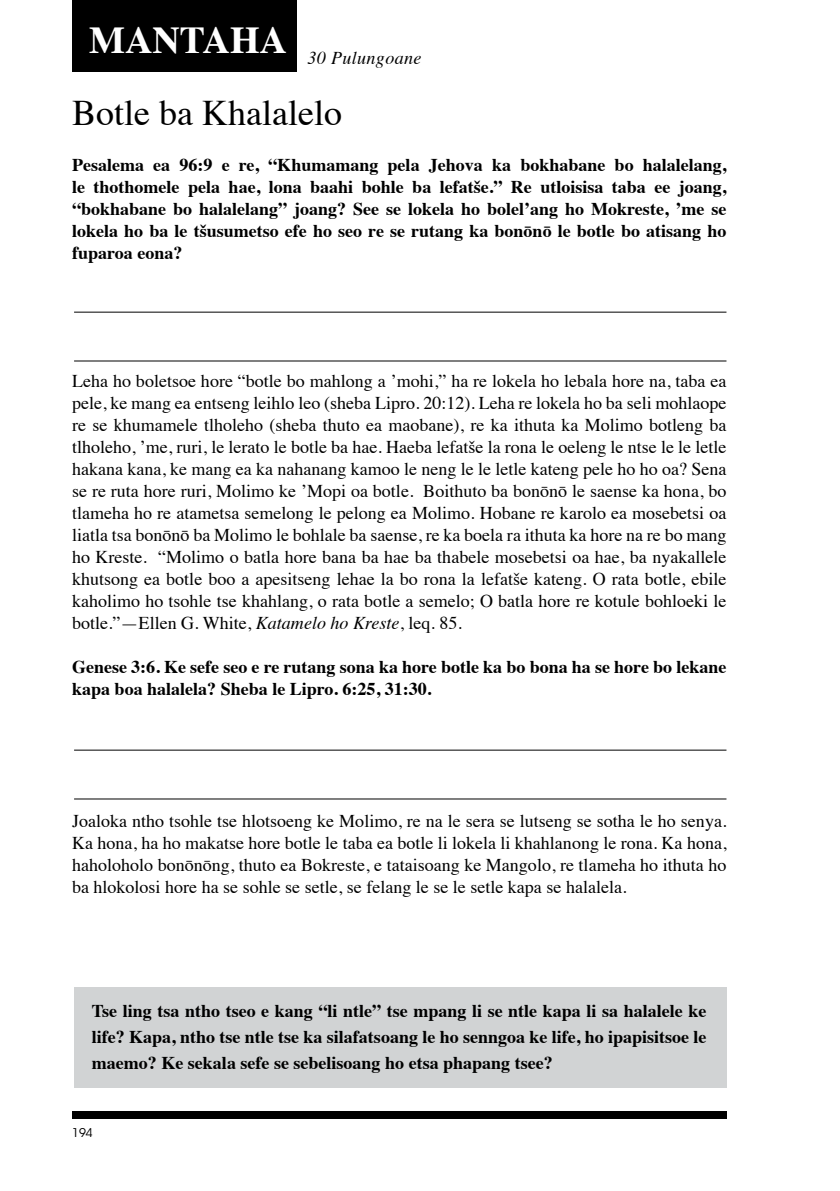
<style>
.page{position:relative;width:840px;height:1191px;background:#fff}
.page>*{position:absolute;margin:0;border:0;box-sizing:border-box;transform-origin:0 0}
.t1{font:36px "Times";color:#000}
.t2{font:18px/22px "Times";color:#000;text-align:justify}
.t3{font:700 18px/22px "Times";color:#000;text-align:justify}
.t4{font:italic 18px "Times";letter-spacing:.02em;color:#000}
.t5{font:12px "ITC Avant Garde Std";color:#000}
.s1{font-style:italic}
</style>
<div class="page">
<div style="left:72px;top:1111px;width:654px;height:8px;background:#000"></div>
<div style="left:72px;top:0;width:225px;height:71px;background:#000"></div>
<hr style="left:74px;top:360px;width:652px;height:1px;background:#000">
<hr style="left:74px;top:798px;width:652px;height:1px;background:#000">
<hr style="left:74px;top:312px;width:652px;height:1px;background:#000">
<hr style="left:74px;top:749px;width:652px;height:1px;background:#000">
<div style="left:74px;top:987px;width:652px;height:101px;background:#d1d3d4"></div>
<p class="t4" style="left:89px;top:42px;width:333px"><sup>MANTAHA</sup> 30 Pulungoane</p>
<h1 class="t1" style="left:72px;top:80px;width:271px">Botle ba Khalalelo</h1>
<p class="t3" style="left:72px;top:152px;width:655px">Pesalema ea 96:9 e re, “Khumamang pela Jehova ka bokhabane bo halalelang, le thothomele pela hae, lona baahi bohle ba lefatše.” Re utloisisa taba ee joang, “bokhabane bo halalelang” joang? See se lokela ho bolel’ang ho Mokreste, ’me se lokela ho ba le tšusumetso efe ho seo re se rutang ka bonōnō le botle bo atisang ho fuparoa eona?</p>
<p class="t2" style="left:72px;top:369px;width:655px">Leha ho boletsoe hore “botle bo mahlong a ’mohi,” ha re lokela ho lebala hore na, taba ea pele, ke mang ea entseng leihlo leo (sheba Lipro. 20:12). Leha re lokela ho ba seli mohlaope re se khumamele tlholeho (sheba thuto ea maobane), re ka ithuta ka Molimo botleng ba tlholeho, ’me, ruri, le lerato le botle ba hae. Haeba lefatše la rona le oeleng le ntse le le letle hakana kana, ke mang ea ka nahanang kamoo le neng le le letle kateng pele ho ho oa? Sena se re ruta hore ruri, Molimo ke ’Mopi oa botle. Boithuto ba bonōnō le saense ka hona, bo tlameha ho re atametsa semelong le pelong ea Molimo. Hobane re karolo ea mosebetsi oa liatla tsa bonōnō ba Molimo le bohlale ba saense, re ka boela ra ithuta ka hore na re bo mang ho Kreste. “Molimo o batla hore bana ba hae ba thabele mosebetsi oa hae, ba nyakallele khutsong ea botle boo a apesitseng lehae la bo rona la lefatše kateng. O rata botle, ebile kaholimo ho tsohle tse khahlang, o rata botle a semelo; O batla hore re kotule bohloeki le botle.”—Ellen G. White, <span class="s1">Katamelo ho Kreste</span>, leq. 85.</p>
<p class="t3" style="left:72px;top:654px;width:655px">Genese 3:6. Ke sefe seo e re rutang sona ka hore botle ka bo bona ha se hore bo lekane kapa boa halalela? Sheba le Lipro. 6:25, 31:30.</p>
<p class="t2" style="left:72px;top:809px;width:655px">Joaloka ntho tsohle tse hlotsoeng ke Molimo, re na le sera se lutseng se sotha le ho senya.<br>Ka hona, ha ho makatse hore botle le taba ea botle li lokela li khahlanong le rona. Ka hona, haholoholo bonōnōng, thuto ea Bokreste, e tataisoang ke Mangolo, re tlameha ho ithuta ho ba hlokolosi hore ha se sohle se setle, se felang le se le setle kapa se halalela.</p>
<p class="t3" style="left:92px;top:996px;width:615px;line-height:26px">Tse ling tsa ntho tseo e kang “li ntle” tse mpang li se ntle kapa li sa halalele ke life? Kapa, ntho tse ntle tse ka silafatsoang le ho senngoa ke life, ho ipapisitsoe le maemo? Ke sekala sefe se sebelisoang ho etsa phapang tsee?</p>
<p class="t5" style="left:72px;top:1125px;width:22px">194</p>
</div>
